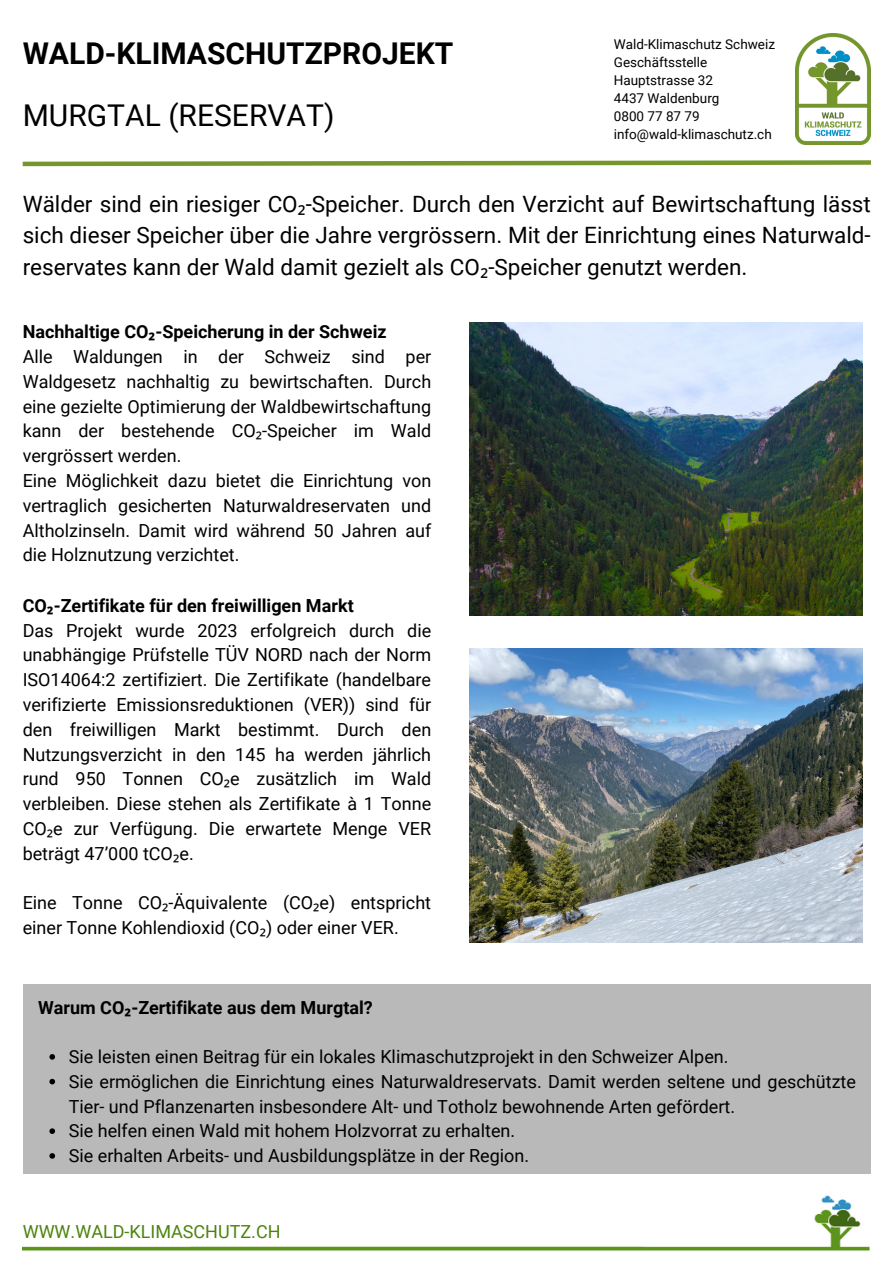
<style>
.page{position:relative;width:894px;height:1264px;background:#fff}
.page>*{position:absolute;margin:0;border:0;box-sizing:border-box;transform-origin:0 0}
.t1{font:700 30px "Roboto";color:#000}
.t2{font:30px "Roboto";color:#000}
.t3{font:22.5px/31.5px "Roboto";color:#000;text-align:justify}
.t4{font:18px/24.8px "Roboto";color:#000}
.t5{font:700 18px "Roboto";color:#000}
.t6{font:18px "Roboto";color:#4c840c}
.t7{font:13.5px "Roboto";color:#000}
.s1{font-family:"Noto Sans"}
.s2{font-weight:700}
.s3{font-family:"Noto Sans";font-weight:700}
</style>
<div class="page">
<div style="left:23px;top:984px;width:847px;height:190px;background:#b9b9b9"></div>
<img style="left:795px;top:34px;width:75px;height:110px">
<svg style="left:22px;top:160px;width:849px;height:7px"></svg>
<img style="left:23px;top:1195px;width:847px;height:56px">
<img style="left:469px;top:322px;width:393px;height:294px">
<img style="left:469px;top:648px;width:393px;height:294px">
<svg style="left:49px;top:1054px;width:6px;height:5px"></svg>
<svg style="left:49px;top:1078px;width:6px;height:6px"></svg>
<svg style="left:49px;top:1128px;width:6px;height:5px"></svg>
<svg style="left:49px;top:1153px;width:6px;height:5px"></svg>
<p class="t1" style="left:23px;top:36px;width:432px">WALD-KLIMASCHUTZPROJEKT</p>
<h1 class="t2" style="left:23px;top:98px;width:313px">MURGTAL (RESERVAT)</h1>
<p class="t7" style="left:613px;top:36px;width:163px">Wald-Klimaschutz Schweiz</p>
<p class="t7" style="left:613px;top:54px;width:95px">Geschäftsstelle</p>
<p class="t7" style="left:613px;top:72px;width:101px">Hauptstrasse 32</p>
<p class="t7" style="left:613px;top:90px;width:107px">4437 Waldenburg</p>
<p class="t7" style="left:613px;top:108px;width:87px">0800 77 87 79</p>
<h4 class="t7" style="left:613px;top:126px;width:159px">info@wald-klimaschutz.ch</h4>
<p class="t3" style="left:23px;top:188px;width:849px">Wälder sind ein riesiger CO<span class="s1">₂</span>-Speicher. Durch den Verzicht auf Bewirtschaftung lässt sich dieser Speicher über die Jahre vergrössern. Mit der Einrichtung eines Naturwald&shy;reservates kann der Wald damit gezielt als CO<span class="s1">₂</span>-Speicher genutzt werden.</p>
<h2 class="t4" style="left:23px;top:320px;width:410px"><span class="s2">Nachhaltige CO</span><span class="s3">₂</span><span class="s2">-Speicherung in der Schweiz<br></span>Alle Waldungen in der Schweiz sind per Waldgesetz nachhaltig zu bewirtschaften. Durch eine gezielte Optimierung der Waldbewirtschaftung kann der bestehende CO<span class="s1">₂</span>-Speicher im Wald vergrössert werden.<br>Eine Möglichkeit dazu bietet die Einrichtung von vertraglich gesicherten Naturwaldreservaten und Altholzinseln. Damit wird während 50 Jahren auf die Holznutzung verzichtet.</h2>
<h3 class="t4" style="left:23px;top:593px;width:410px"><span class="s2">CO</span><span class="s3">₂</span><span class="s2">-Zertifikate für den freiwilligen Markt<br></span>Das Projekt wurde 2023 erfolgreich durch die unabhängige Prüfstelle TÜV NORD nach der Norm ISO14064:2 zertifiziert. Die Zertifikate (handelbare verifizierte Emissionsreduktionen (VER)) sind für den freiwilligen Markt bestimmt. Durch den Nutzungsverzicht in den 145 ha werden jährlich rund 950 Tonnen CO<span class="s1">₂</span>e zusätzlich im Wald verbleiben. Diese stehen als Zertifikate à 1 Tonne CO<span class="s1">₂</span>e zur Verfügung. Die erwartete Menge VER beträgt 47’000 tCO<span class="s1">₂</span>e.</h3>
<h6 class="t4" style="left:23px;top:890px;width:410px">Eine Tonne CO<span class="s1">₂</span>-Äquivalente (CO<span class="s1">₂</span>e) entspricht einer Tonne Kohlendioxid (CO<span class="s1">₂</span>) oder einer VER.</h6>
<h6 class="t5" style="left:38px;top:996px;width:336px">Warum CO<span class="s1">₂</span>-Zertifikate aus dem Murgtal?</h6>
<h6 class="t4" style="left:69px;top:1044px;width:661px">Sie leisten einen Beitrag für ein lokales Klimaschutzprojekt in den Schweizer Alpen.</h6>
<p class="t4" style="left:69px;top:1069px;width:788px">Sie ermöglichen die Einrichtung eines Naturwaldreservats. Damit werden seltene und geschützte<br>Tier- und Pflanzenarten insbesondere Alt- und Totholz bewohnende Arten gefördert.</p>
<p class="t4" style="left:69px;top:1118px;width:448px">Sie helfen einen Wald mit hohem Holzvorrat zu erhalten.</p>
<h5 class="t4" style="left:69px;top:1143px;width:462px">Sie erhalten Arbeits- und Ausbildungsplätze in der Region.</h5>
<p class="t6" style="left:23px;top:1220px;width:259px">WWW.WALD-KLIMASCHUTZ.CH</p>
</div>
